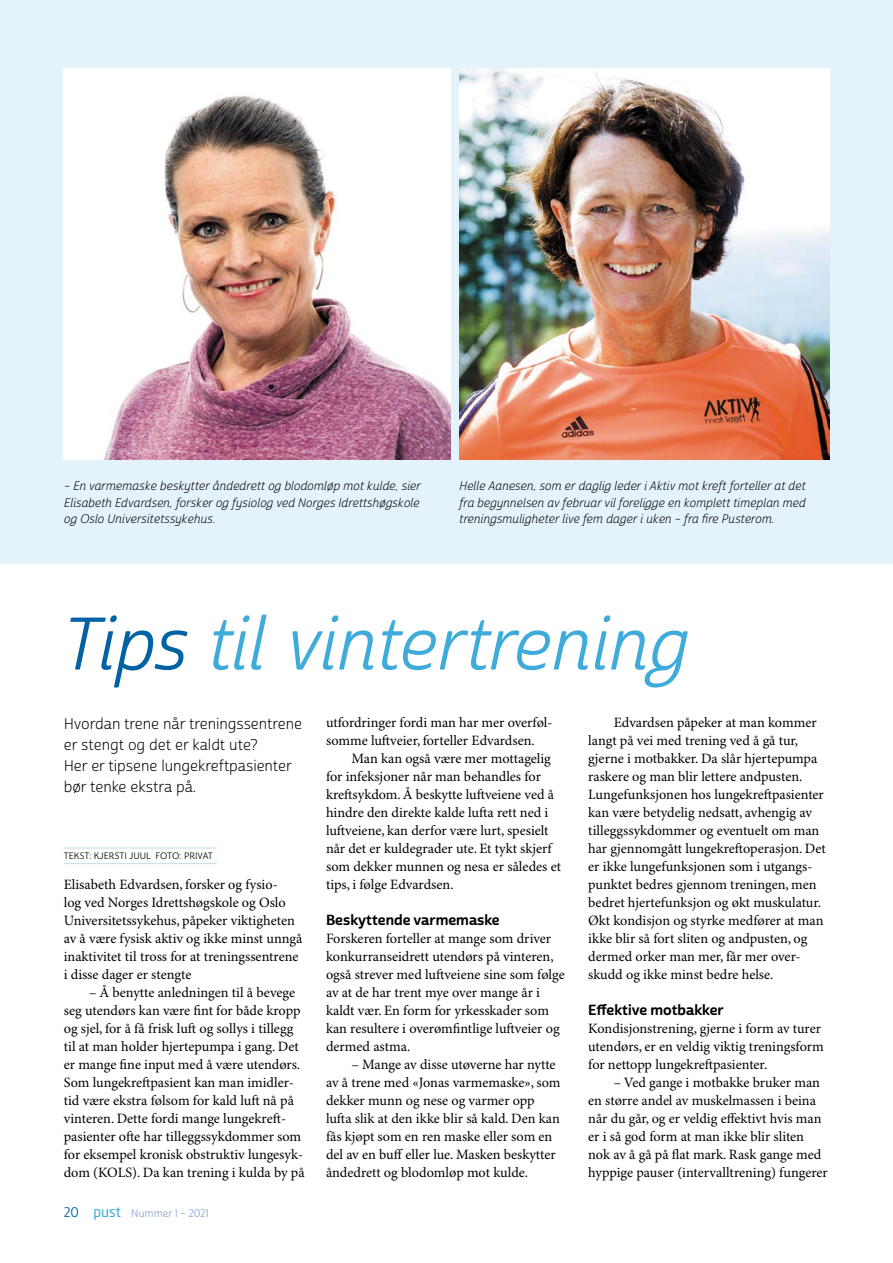
<style>
.page{position:relative;width:893px;height:1263px;background:#fff}
.page>*{position:absolute;margin:0;border:0;box-sizing:border-box;transform-origin:0 0}
.t1{font:72px "Cabrito Sans Nor Reg It";letter-spacing:-.005em;color:#3eabdb}
.t2{font:15px/21px "Cabrito Sans Nor Boo";letter-spacing:-.005em;color:#000}
.t3{font:14.25px/18px "Minion Pro";color:#000}
.t4{font:14.25px "Cabrito Sans Nor Bol";color:#000}
.t5{font:12px/16.5px "Cabrito Sans Nor Boo It";color:#000;text-align:justify}
.t6{font:10.5px "Cabrito Sans Nor Boo";color:#7294c3}
.t7{font:9px "Cabrito Sans Nor Reg";color:#000}
.s1{color:#0062a3}
.s2{font-family:"Cabrito Sans Nor Reg";font-size:13.5px;color:#0062a3}
.s3{font-family:"Neo Sans W1 G";font-size:14.25px;color:#3eabdb}
</style>
<div class="page">
<div style="left:0;top:0;width:893px;height:563px;background:#e4f2fc"></div>
<hr style="left:64px;top:848px;width:153px;height:1px;background:#bfdbed">
<hr style="left:64px;top:863px;width:153px;height:1px;background:#bfdbed">
<img style="left:460px;top:68px;width:369px;height:391px">
<img style="left:64px;top:68px;width:387px;height:391px">
<p class="t5" style="left:64px;top:478px;width:358px">– En varmemaske beskytter åndedrett og blodomløp mot kulde, sier Elisabeth Edvardsen, forsker og fysiolog ved Norges Idrettshøgskole og Oslo Universitetssykehus.</p>
<p class="t5" style="left:459px;top:478px;width:348px">Helle Aanesen, som er daglig leder i Aktiv mot kreft forteller at det fra begynnelsen av februar vil foreligge en komplett timeplan med treningsmuligheter live fem dager i uken – fra fire Pusterom.</p>
<h1 class="t1" style="left:61px;top:601px;width:629px"><span class="s1">Tips</span> til vintertrening</h1>
<p class="t2" style="left:64px;top:714px;width:240px">Hvordan trene når treningssentrene er stengt og det er kaldt ute?<br>Her er tipsene lungekreftpasienter bør tenke ekstra på.</p>
<p class="t7" style="left:64px;top:850px;width:151px">TEKST: KJERSTI JUUL FOTO: PRIVAT</p>
<p class="t3" style="left:64px;top:876px;width:240px">Elisabeth Edvardsen, forsker og fysio-<br>log ved Norges Idrettshøgskole og Oslo Universitetssykehus, påpeker viktigheten av å være fysisk aktiv og ikke minst unngå inaktivitet til tross for at treningssentrene i disse dager er stengte</p>
<p class="t3" style="left:64px;top:984px;width:242px;text-indent:26px">– Å benytte anledningen til å bevege seg utendørs kan være fint for både kropp og sjel, for å få frisk luft og sollys i tillegg til at man holder hjertepumpa i gang. Det er mange fine input med å være utendørs.<br>Som lungekreftpasient kan man imidler&shy;tid være ekstra følsom for kald luft nå på vinteren. Dette fordi mange lungekreft&shy;pasienter ofte har tilleggssykdommer som for eksempel kronisk obstruktiv lungesyk&shy;dom (KOLS). Da kan trening i kulda by på</p>
<p class="t6" style="left:64px;top:1206px;width:146px"><span class="s2">20</span> <span class="s3">pust</span> Nummer 1 – 2021</p>
<p class="t3" style="left:326px;top:714px;width:228px">utfordringer fordi man har mer overføl&shy;somme luftveier, forteller Edvardsen.</p>
<p class="t3" style="left:326px;top:750px;width:237px;text-indent:26px">Man kan også være mer mottagelig for infeksjoner når man behandles for kreftsykdom. Å beskytte luftveiene ved å hindre den direkte kalde lufta rett ned i luftveiene, kan derfor være lurt, spesielt når det er kuldegrader ute. Et tykt skjerf som dekker munnen og nesa er således et tips, i følge Edvardsen.</p>
<p class="t4" style="left:326px;top:911px;width:175px">Beskyttende varmemaske</p>
<p class="t3" style="left:326px;top:930px;width:240px">Forskeren forteller at mange som driver konkurranseidrett utendørs på vinteren, også strever med luftveiene sine som følge av at de har trent mye over mange år i kaldt vær. En form for yrkesskader som kan resultere i overømfintlige luftveier og dermed astma.</p>
<p class="t3" style="left:326px;top:1056px;width:236px;text-indent:26px">– Mange av disse utøverne har nytte av å trene med «Jonas varmemaske», som dekker munn og nese og varmer opp lufta slik at den ikke blir så kald. Den kan fås kjøpt som en ren maske eller som en del av en buff eller lue. Masken beskytter åndedrett og blodomløp mot kulde.</p>
<p class="t3" style="left:588px;top:714px;width:239px;text-indent:26px">Edvardsen påpeker at man kommer langt på vei med trening ved å gå tur, gjerne i motbakker. Da slår hjertepumpa raskere og man blir lettere andpusten.<br>Lungefunksjonen hos lungekreftpasienter kan være betydelig nedsatt, avhengig av tilleggssykdommer og eventuelt om man har gjennomgått lungekreftoperasjon. Det er ikke lungefunksjonen som i utgangs&shy;punktet bedres gjennom treningen, men bedret hjertefunksjon og økt muskulatur.<br>Økt kondisjon og styrke medfører at man ikke blir så fort sliten og andpusten, og dermed orker man mer, får mer over&shy;skudd og ikke minst bedre helse.</p>
<p class="t4" style="left:588px;top:1001px;width:137px">Effektive motbakker</p>
<p class="t3" style="left:588px;top:1020px;width:237px">Kondisjonstrening, gjerne i form av turer utendørs, er en veldig viktig treningsform for nettopp lungekreftpasienter.</p>
<p class="t3" style="left:588px;top:1074px;width:241px;text-indent:26px">– Ved gange i motbakke bruker man en større andel av muskelmassen i beina når du går, og er veldig effektivt hvis man er i så god form at man ikke blir sliten nok av å gå på flat mark. Rask gange med hyppige pauser (intervalltrening) fungerer</p>
</div>
